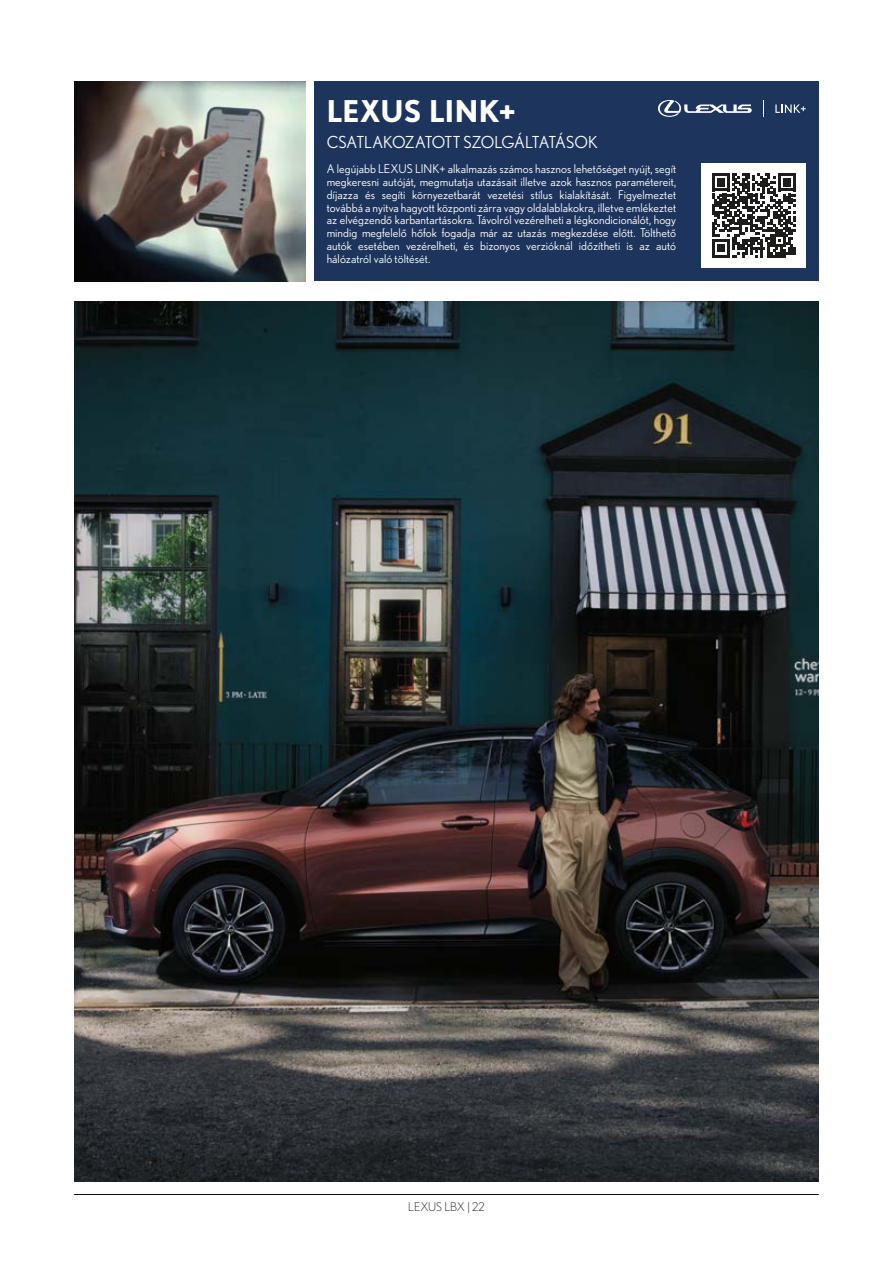
<style>
.page{position:relative;width:893px;height:1263px;background:#fff}
.page>*{position:absolute;margin:0;border:0;box-sizing:border-box;transform-origin:0 0}
.t1{font:700 30px "Nobel WGL";letter-spacing:.005em;color:#fff}
.t2{font:16.5px "Nobel WGL";letter-spacing:-.025em;color:#fff}
.Text{font:12px/12.9px "Nobel WGL";letter-spacing:.005em;color:#fff;text-align:justify}
.Text-2{font:300 12px "Nobel WGL";color:#1d1d1b}
</style>
<div class="page">
<hr style="left:74px;top:1194px;width:745px;height:1px;background:#0e0f0e">
<img style="left:74px;top:302px;width:745px;height:879px">
<div style="left:314px;top:81px;width:505px;height:200px;background:#1d345c"></div>
<img style="left:74px;top:82px;width:231px;height:199px">
<div style="left:701px;top:163px;width:105px;height:104px;background:#fff"></div>
<svg style="left:712px;top:173px;width:84px;height:84px"></svg>
<svg style="left:658px;top:100px;width:94px;height:17px"></svg>
<svg style="left:775px;top:104px;width:31px;height:9px"></svg>
<svg style="left:763px;top:100px;width:1px;height:17px"></svg>
<p class="t1" style="left:327px;top:88px;width:190px">LEXUS LINK+</p>
<p class="t2" style="left:327px;top:130px;width:273px">CSATLAKOZATOTT SZOLGÁLTATÁSOK</p>
<p class="Text" style="left:327px;top:162px;width:351px">A legújabb LEXUS LINK+ alkalmazás számos hasznos lehetőséget nyújt, segít megkeresni autóját, megmutatja utazásait illetve azok hasznos paramétereit, díjazza és segíti környezetbarát vezetési stílus kialakítását. Figyelmeztet továbbá a nyitva hagyott központi zárra vagy oldalablakokra, illetve emlékeztet az elvégzendő karbantartásokra. Távolról vezérelheti a légkondicionálót, hogy mindig megfelelő hőfok fogadja már az utazás megkezdése előtt. Tölthető autók esetében vezérelheti, és bizonyos verzióknál időzítheti is az autó hálózatról való töltését.</p>
<p class="Text-2" style="left:408px;top:1198px;width:78px">LEXUS LBX | 22</p>
</div>
